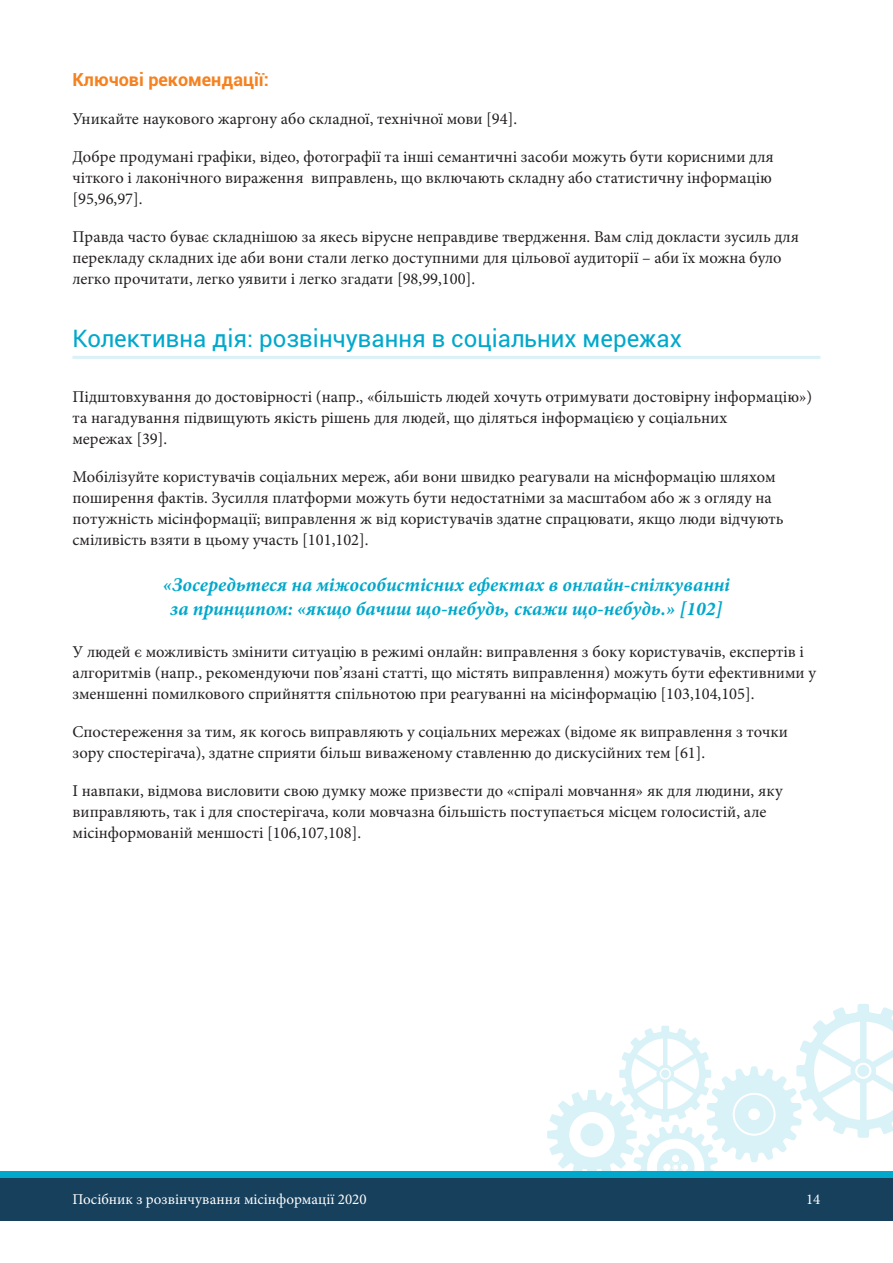
<style>
.page{position:relative;width:893px;height:1263px;background:#fff}
.page>*{position:absolute;margin:0;border:0;box-sizing:border-box;transform-origin:0 0}
.Heading_-_BrightBlue{font:24px "Roboto";color:#00a8cc}
.Quote_Blue{font:italic 700 19.5px/24px "Minion Pro";color:#00a8cc;text-align:center}
.SubHeading_Orange{font:700 18px "Roboto";color:#f58221}
.Main_Paragraph{font:16.5px/21px "Minion Pro";color:#231f20}
.t1{font:15px "Minion Pro";color:#fff}
</style>
<div class="page">
<svg style="left:547px;top:1004px;width:346px;height:167px"></svg>
<div style="left:0;top:1178px;width:893px;height:42px;background:#17405c"></div>
<div style="left:0;top:1171px;width:893px;height:7px;background:#00a8cc"></div>
<hr style="left:72px;top:356px;width:748px;height:3px;background:#d9f2f7">
<p class="SubHeading_Orange" style="left:72px;top:67px;width:198px">Ключові рекомендації:</p>
<p class="Main_Paragraph" style="left:72px;top:108px;width:446px">Уникайте наукового жаргону або складної, технічної мови [94].</p>
<p class="Main_Paragraph" style="left:72px;top:146px;width:703px;text-align:justify">Добре продумані графіки, відео, фотографії та інші семантичні засоби можуть бути корисними для чіткого і лаконічного вираження виправлень, що включають складну або статистичну інформацію [95,96,97].</p>
<p class="Main_Paragraph" style="left:72px;top:226px;width:728px">Правда часто буває складнішою за якесь вірусне неправдиве твердження. Вам слід докласти зусиль для перекладу складних іде аби вони стали легко доступними для цільової аудиторії – аби їх можна було легко прочитати, легко уявити і легко згадати [98,99,100].</p>
<p class="Heading_-_BrightBlue" style="left:72px;top:322px;width:611px">Колективна дія: розвінчування в соціальних мережах</p>
<p class="Main_Paragraph" style="left:72px;top:387px;width:741px">Підштовхування до достовірності (напр., «більшість людей хочуть отримувати достовірну інформацію») та нагадування підвищують якість рішень для людей, що діляться інформацією у соціальних<br>мережах [39].</p>
<p class="Main_Paragraph" style="left:72px;top:467px;width:712px">Мобілізуйте користувачів соціальних мереж, аби вони швидко реагували на міснформацію шляхом поширення фактів. Зусилля платформи можуть бути недостатніми за масштабом або ж з огляду на потужність місінформації; виправлення ж від користувачів здатне спрацювати, якщо люди відчують сміливість взяти в цьому участь [101,102].</p>
<p class="Quote_Blue" style="left:163px;top:572px;width:568px">«Зосередьтеся на міжособистісних ефектах в онлайн-спілкуванні за принципом: «якщо бачиш що-небудь, скажи що-небудь.» [102]</p>
<p class="Main_Paragraph" style="left:72px;top:641px;width:745px">У людей є можливість змінити ситуацію в режимі онлайн: виправлення з боку користувачів, експертів і алгоритмів (напр., рекомендуючи пов’язані статті, що містять виправлення) можуть бути ефективними у зменшенні помилкового сприйняття спільнотою при реагуванні на місінформацію [103,104,105].</p>
<p class="Main_Paragraph" style="left:72px;top:721px;width:717px">Спостереження за тим, як когось виправляють у соціальних мережах (відоме як виправлення з точки зору спостерігача), здатне сприяти більш виваженому ставленню до дискусійних тем [61].</p>
<p class="Main_Paragraph" style="left:72px;top:780px;width:712px">І навпаки, відмова висловити свою думку може призвести до «спіралі мовчання» як для людини, яку виправляють, так і для спостерігача, коли мовчазна більшість поступається місцем голосистій, але місінформованій меншості [106,107,108].</p>
<p class="t1" style="left:72px;top:1189px;width:296px">Посібник з розвінчування місінформації 2020</p>
<p class="t1" style="left:806px;top:1189px;width:16px">14</p>
</div>
